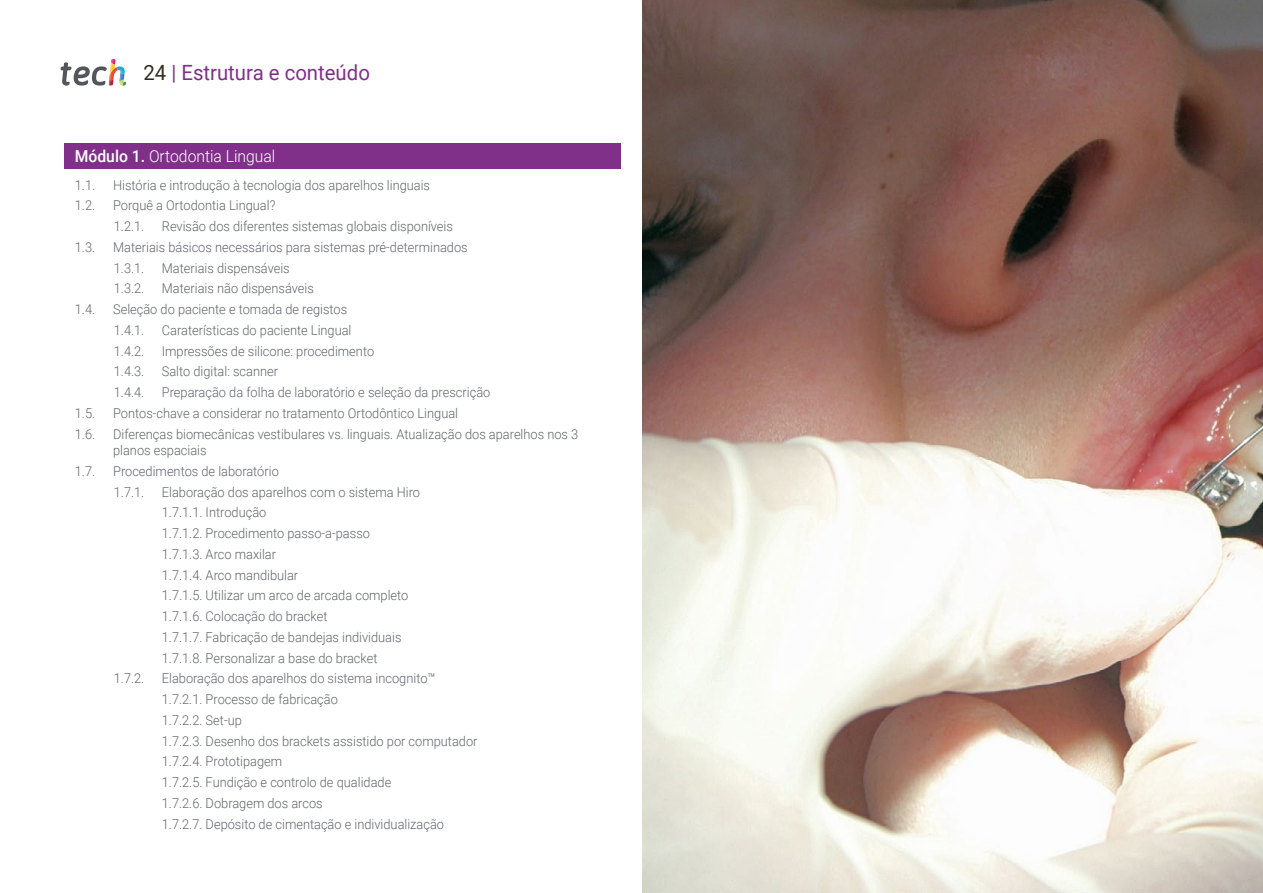
<style>
.page{position:relative;width:1263px;height:893px;background:#fff}
.page>*{position:absolute;margin:0;border:0;box-sizing:border-box;transform-origin:0 0}
.t1{font:21px "Roboto";color:#813089}
.t2{font:300 16.5px "Roboto";color:#fff;scale:.95 1}
.t3{font:300 13.5px/20.7px "Roboto";color:#61646a;scale:.95 1}
.s1{color:#312e20}
.s2{font-weight:500}
</style>
<div class="page">
<div style="left:64px;top:144px;width:557px;height:25px;background:#813089"></div>
<svg style="left:61px;top:59px;width:65px;height:27px"></svg>
<img style="left:642px;top:0;width:621px;height:893px">
<h1 class="t1" style="left:144px;top:57px;width:228px"><span class="s1">24</span> | Estrutura e conteúdo</h1>
<p class="t2" style="left:75px;top:145px;width:213px"><span class="s2">Módulo 1.</span> Ortodontia Lingual</p>
<p class="t3" style="left:75px;top:174px;width:23px">1.1.</p>
<p class="t3" style="left:113px;top:174px;width:335px">História e introdução à tecnologia dos aparelhos linguais</p>
<p class="t3" style="left:75px;top:195px;width:23px">1.2.</p>
<p class="t3" style="left:113px;top:195px;width:172px">Porquê a Ortodontia Lingual?<br>1.2.1.</p>
<p class="t3" style="left:162px;top:215px;width:308px">Revisão dos diferentes sistemas globais disponíveis</p>
<p class="t3" style="left:75px;top:236px;width:23px">1.3.</p>
<p class="t3" style="left:113px;top:236px;width:375px">Materiais básicos necessários para sistemas pré-determinados<br>1.3.1.</p>
<p class="t3" style="left:162px;top:257px;width:136px">Materiais dispensáveis</p>
<p class="t3" style="left:114px;top:278px;width:34px">1.3.2.</p>
<p class="t3" style="left:162px;top:278px;width:162px">Materiais não dispensáveis</p>
<p class="t3" style="left:75px;top:298px;width:23px">1.4.</p>
<p class="t3" style="left:113px;top:298px;width:248px">Seleção do paciente e tomada de registos<br>1.4.1.</p>
<p class="t3" style="left:162px;top:319px;width:201px">Caraterísticas do paciente Lingual</p>
<p class="t3" style="left:114px;top:340px;width:34px">1.4.2.</p>
<p class="t3" style="left:162px;top:340px;width:225px">Impressões de silicone: procedimento</p>
<p class="t3" style="left:114px;top:361px;width:34px">1.4.3.</p>
<p class="t3" style="left:162px;top:361px;width:124px">Salto digital: scanner</p>
<p class="t3" style="left:114px;top:381px;width:34px">1.4.4.</p>
<p class="t3" style="left:162px;top:381px;width:347px">Preparação da folha de laboratório e seleção da prescrição</p>
<p class="t3" style="left:75px;top:402px;width:23px">1.5.</p>
<p class="t3" style="left:113px;top:402px;width:365px">Pontos-chave a considerar no tratamento Ortodôntico Lingual</p>
<p class="t3" style="left:75px;top:423px;width:23px">1.6.</p>
<p class="t3" style="left:113px;top:425px;width:491px;line-height:16.5px">Diferenças biomecânicas vestibulares vs. linguais. Atualização dos aparelhos nos 3 planos espaciais</p>
<p class="t3" style="left:75px;top:460px;width:23px">1.7.</p>
<p class="t3" style="left:113px;top:460px;width:176px">Procedimentos de laboratório<br>1.7.1.</p>
<p class="t3" style="left:162px;top:481px;width:273px">Elaboração dos aparelhos com o sistema Hiro 1.7.1.1. Introdução<br>1.7.1.2. Procedimento passo-a-passo<br>1.7.1.3. Arco maxilar<br>1.7.1.4. Arco mandibular<br>1.7.1.5. Utilizar um arco de arcada completo 1.7.1.6. Colocação do bracket<br>1.7.1.7. Fabricação de bandejas individuais 1.7.1.8. Personalizar a base do bracket</p>
<p class="t3" style="left:114px;top:668px;width:34px">1.7.2.</p>
<p class="t3" style="left:162px;top:668px;width:334px">Elaboração dos aparelhos do sistema incognito™ 1.7.2.1. Processo de fabricação<br>1.7.2.2. Set-up<br>1.7.2.3. Desenho dos brackets assistido por computador 1.7.2.4. Prototipagem<br>1.7.2.5. Fundição e controlo de qualidade<br>1.7.2.6. Dobragem dos arcos<br>1.7.2.7. Depósito de cimentação e individualização</p>
</div>
